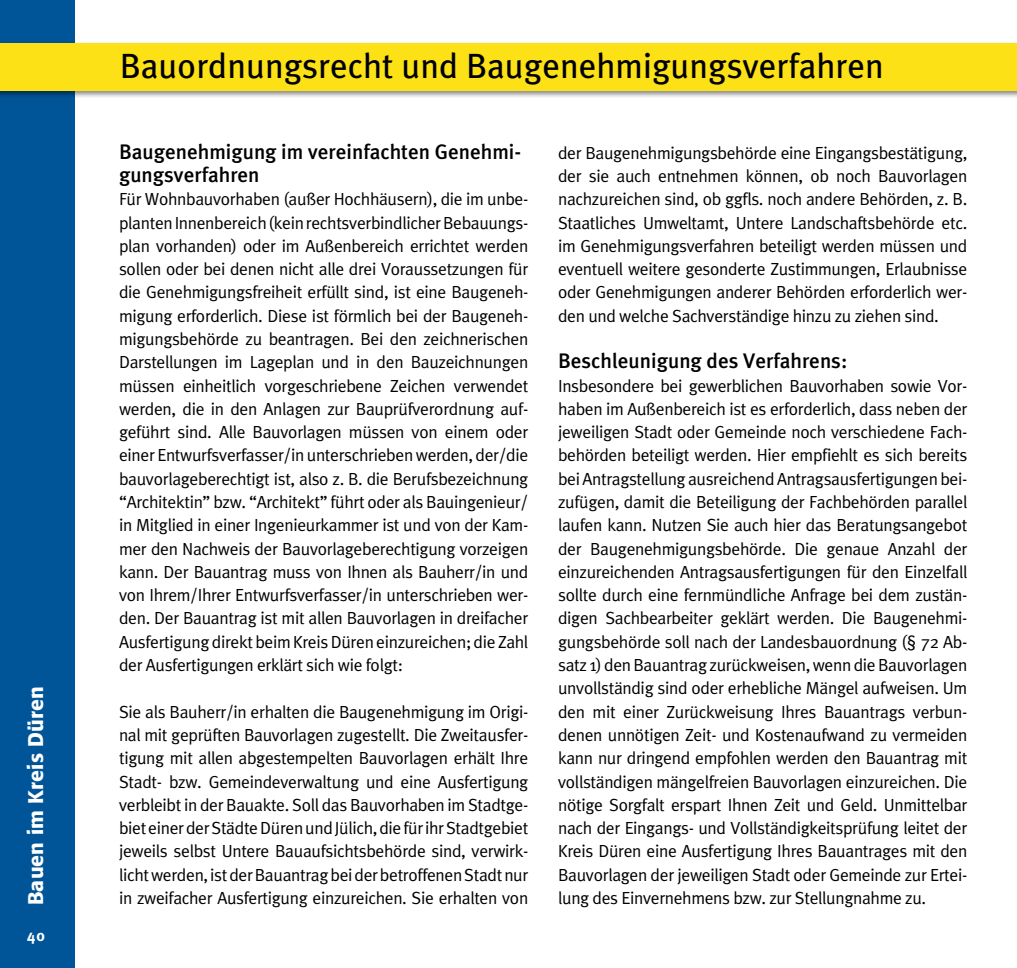
<style>
.page{position:relative;width:1017px;height:968px;background:#fff}
.page>*{position:absolute;margin:0;border:0;box-sizing:border-box;transform-origin:0 0}
.t1{font:35px "Meta Plus";color:#000}
.t2{font:500 21px/23.3px "Meta Plus";color:#000}
.t3{font:500 21px "Formata";letter-spacing:.01em;color:#fff}
.t4{font:17.5px/23.3px "Meta Plus Normal";letter-spacing:-.02em;color:#000;text-align:justify}
.t5{font:700 15.75px "Meta";color:#fff}
</style>
<div class="page">
<div style="left:0;top:0;width:74px;height:967px;background:#005598"></div>
<div style="left:0;top:40px;width:1017px;height:58px;background:#000;opacity:.5"></div>
<div style="left:0;top:43px;width:1017px;height:48px;background:#fbe115"></div>
<p class="t3" style="left:23px;top:905px;width:221px;rotate:-90deg">Bauen im Kreis Düren</p>
<p class="t5" style="left:27px;top:925px;width:20px">40</p>
<h1 class="t1" style="left:120px;top:46px;width:765px">Bauordnungsrecht und Baugenehmigungsverfahren</h1>
<p class="t2" style="left:119px;top:139px;width:404px">Baugenehmigung im vereinfachten Genehmi&shy;gungsverfahren</p>
<p class="t4" style="left:119px;top:187px;width:411px">Für Wohnbauvorhaben (außer Hochhäusern), die im unbe&shy;planten Innenbereich (kein rechtsverbindlicher Bebauungs&shy;plan vorhanden) oder im Außenbereich errichtet werden sollen oder bei denen nicht alle drei Voraussetzungen für die Genehmigungsfreiheit erfüllt sind, ist eine Baugeneh&shy;migung erforderlich. Diese ist förmlich bei der Baugeneh&shy;migungsbehörde zu beantragen. Bei den zeichnerischen Darstellungen im Lageplan und in den Bauzeichnungen müssen einheitlich vorgeschriebene Zeichen verwendet werden, die in den Anlagen zur Bauprüfverordnung auf&shy;geführt sind. Alle Bauvorlagen müssen von einem oder einer Entwurfsverfasser/in unterschrieben werden, der/die bauvorlageberechtigt ist, also z. B. die Berufsbezeichnung “Architektin” bzw. “Architekt” führt oder als Bauingenieur/ in Mitglied in einer Ingenieurkammer ist und von der Kam&shy;mer den Nachweis der Bauvorlageberechtigung vorzeigen kann. Der Bauantrag muss von Ihnen als Bauherr/in und von Ihrem/Ihrer Entwurfsverfasser/in unterschrieben wer&shy;den. Der Bauantrag ist mit allen Bauvorlagen in dreifacher Ausfertigung direkt beim Kreis Düren einzureichen; die Zahl der Ausfertigungen erklärt sich wie folgt:</p>
<p class="t4" style="left:119px;top:699px;width:411px">Sie als Bauherr/in erhalten die Baugenehmigung im Origi&shy;nal mit geprüften Bauvorlagen zugestellt. Die Zweitausfer&shy;tigung mit allen abgestempelten Bauvorlagen erhält Ihre Stadt- bzw. Gemeindeverwaltung und eine Ausfertigung verbleibt in der Bauakte. Soll das Bauvorhaben im Stadtge&shy;biet einer der Städte Düren und Jülich, die für ihr Stadtgebiet jeweils selbst Untere Bauaufsichtsbehörde sind, verwirk&shy;licht werden, ist der Bauantrag bei der betroffenen Stadt nur in zweifacher Ausfertigung einzureichen. Sie erhalten von</p>
<p class="t4" style="left:558px;top:141px;width:411px">der Baugenehmigungsbehörde eine Eingangsbestätigung, der sie auch entnehmen können, ob noch Bauvorlagen nachzureichen sind, ob ggfls. noch andere Behörden, z. B.<br>Staatliches Umweltamt, Untere Landschaftsbehörde etc. im Genehmigungsverfahren beteiligt werden müssen und eventuell weitere gesonderte Zustimmungen, Erlaubnisse oder Genehmigungen anderer Behörden erforderlich wer&shy;den und welche Sachverständige hinzu zu ziehen sind.</p>
<p class="t2" style="left:558px;top:349px;width:291px">Beschleunigung des Verfahrens:</p>
<p class="t4" style="left:558px;top:373px;width:411px">Insbesondere bei gewerblichen Bauvorhaben sowie Vor&shy;haben im Außenbereich ist es erforderlich, dass neben der jeweiligen Stadt oder Gemeinde noch verschiedene Fach&shy;behörden beteiligt werden. Hier empfiehlt es sich bereits bei Antragstellung ausreichend Antragsausfertigungen bei&shy;zufügen, damit die Beteiligung der Fachbehörden parallel laufen kann. Nutzen Sie auch hier das Beratungsangebot der Baugenehmigungsbehörde. Die genaue Anzahl der einzureichenden Antragsausfertigungen für den Einzelfall sollte durch eine fernmündliche Anfrage bei dem zustän&shy;digen Sachbearbeiter geklärt werden. Die Baugenehmi&shy;gungsbehörde soll nach der Landesbauordnung (§ 72 Ab&shy;satz 1) den Bauantrag zurückweisen, wenn die Bauvorlagen unvollständig sind oder erhebliche Mängel aufweisen. Um den mit einer Zurückweisung Ihres Bauantrags verbun&shy;denen unnötigen Zeit- und Kostenaufwand zu vermeiden kann nur dringend empfohlen werden den Bauantrag mit vollständigen mängelfreien Bauvorlagen einzureichen. Die nötige Sorgfalt erspart Ihnen Zeit und Geld. Unmittelbar nach der Eingangs- und Vollständigkeitsprüfung leitet der Kreis Düren eine Ausfertigung Ihres Bauantrages mit den Bauvorlagen der jeweiligen Stadt oder Gemeinde zur Ertei&shy;lung des Einvernehmens bzw. zur Stellungnahme zu.</p>
</div>
